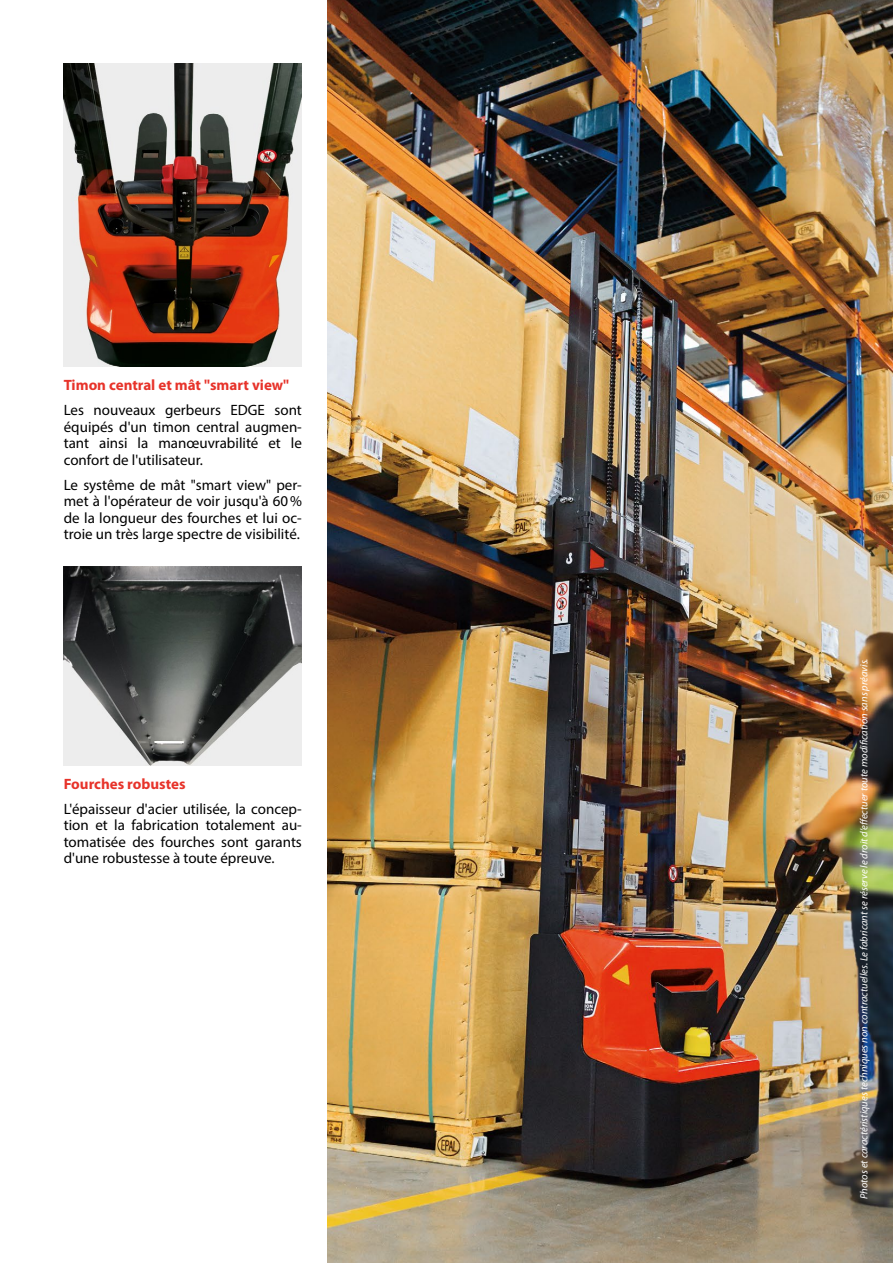
<style>
.page{position:relative;width:893px;height:1263px;background:#fff}
.page>*{position:absolute;margin:0;border:0;box-sizing:border-box;transform-origin:0 0}
.t1{font:15px/16.5px "Myriad Pro";color:#000;text-align:justify}
.t2{font:700 15px "Myriad Pro";color:#e7332a}
.t3{font:italic 10.5px "Myriad Pro";color:#fff}
</style>
<div class="page">
<img style="left:327px;top:0;width:566px;height:1263px">
<img style="left:64px;top:64px;width:238px;height:302px">
<img style="left:64px;top:567px;width:238px;height:198px">
<p class="t2" style="left:64px;top:375px;width:227px">Timon central et mât "smart view"</p>
<p class="t1" style="left:64px;top:402px;width:240px">Les nouveaux gerbeurs EDGE sont équipés d'un timon central augmen&shy;tant ainsi la manœuvrabilité et le confort de l'utilisateur.</p>
<p class="t1" style="left:64px;top:476px;width:240px">Le systême de mât "smart view" per&shy;met à l'opérateur de voir jusqu'à 60% de la longueur des fourches et lui oc&shy;troie un très large spectre de visibilité.</p>
<p class="t2" style="left:64px;top:774px;width:123px">Fourches robustes</p>
<p class="t1" style="left:64px;top:800px;width:240px">L'épaisseur d'acier utilisée, la concep&shy;tion et la fabrication totalement au&shy;tomatisée des fourches sont garants d'une robustesse à toute épreuve.</p>
<p class="t3" style="left:857px;top:1199px;width:542px;rotate:-90deg">Photos et caractéristiques techniques non contractuelles. Le fabricant se réserve le droit d’effectuer toute modification sans préavis.</p>
</div>
